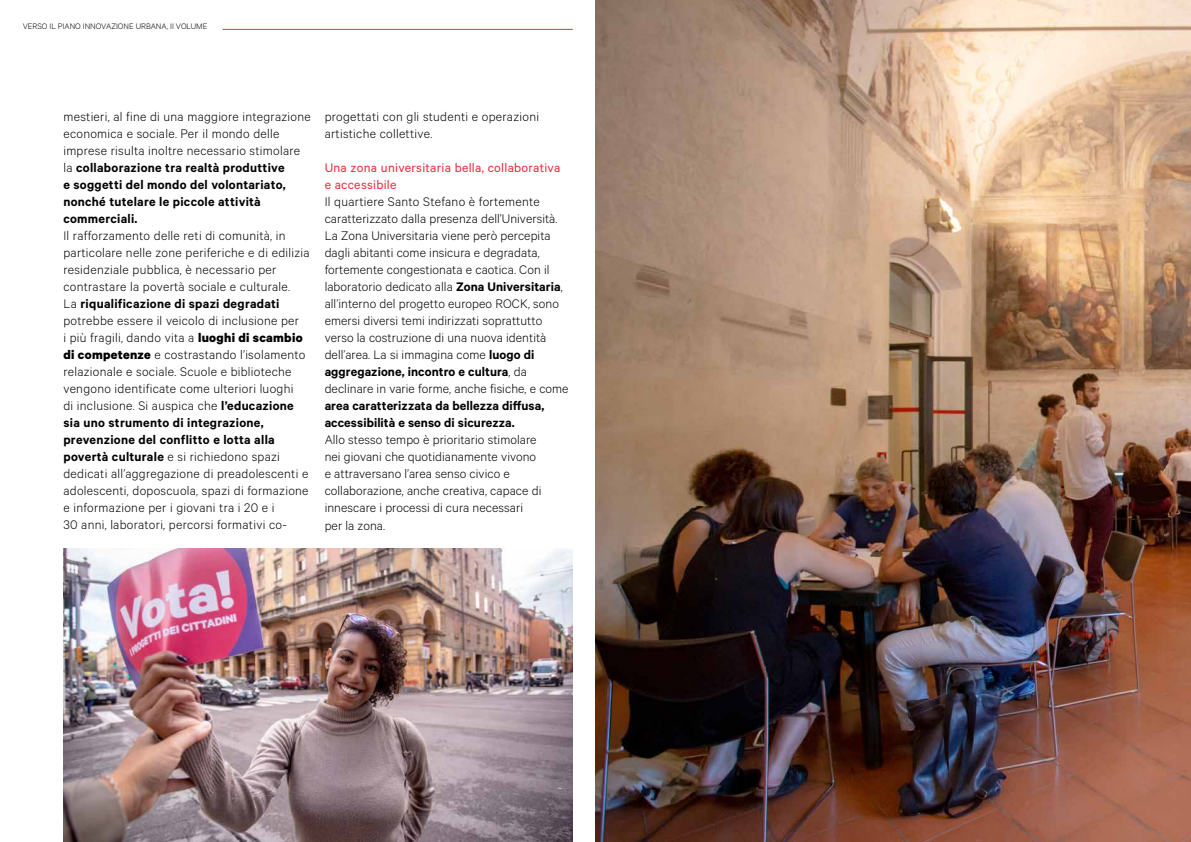
<style>
.page{position:relative;width:1191px;height:842px;background:#fff}
.page>*{position:absolute;margin:0;border:0;box-sizing:border-box;transform-origin:0 0}
.t1{font:300 14px/17px "Calibre";letter-spacing:.015em;color:#000}
.t2{font:600 14px/17px "Calibre";letter-spacing:.005em;color:#000}
.t3{font:14px/17px "Calibre";letter-spacing:.02em;color:#ee2b3d}
.t4{font:300 9px "Calibre";color:#000}
.s1{font-weight:600}
.s2{font-weight:700}
</style>
<div class="page">
<hr style="left:223px;top:29px;width:350px;height:1px;background:#ee2b3d">
<img style="left:63px;top:548px;width:510px;height:294px">
<img style="left:595px;top:0;width:596px;height:842px">
<p class="t4" style="left:23px;top:21px;width:186px">VERSO IL PIANO INNOVAZIONE URBANA, II VOLUME</p>
<p class="t1" style="left:63px;top:108px;width:249px">mestieri, al fine di una maggiore integrazione economica e sociale. Per il mondo delle imprese risulta inoltre necessario stimolare la <span class="s1">collaborazione tra realtà produttive<br>e soggetti del mondo del volontariato, nonché tutelare le piccole attività commerciali.</span></p>
<p class="t1" style="left:63px;top:227px;width:248px">Il rafforzamento delle reti di comunità, in particolare nelle zone periferiche e di edilizia residenziale pubblica, è necessario per contrastare la povertà sociale e culturale.<br>La <span class="s1">riqualificazione di spazi degradati </span>potrebbe essere il veicolo di inclusione per<br>i più fragili, dando vita a <span class="s2">luoghi di scambio di competenze</span> e costrastando l’isolamento relazionale e sociale. Scuole e biblioteche vengono identificate come ulteriori luoghi<br>di inclusione. Si auspica che <span class="s1">l’educazione sia uno strumento di integrazione, prevenzione del conflitto e lotta alla povertà culturale</span> e si richiedono spazi dedicati all’aggregazione di preadolescenti e adolescenti, doposcuola, spazi di formazione e informazione per i giovani tra i 20 e i<br>30 anni, laboratori, percorsi formativi co-</p>
<p class="t1" style="left:325px;top:107px;width:216px">progettati con gli studenti e operazioni artistiche collettive.</p>
<p class="t3" style="left:325px;top:159px;width:237px">Una zona universitaria bella, collaborativa e accessibile</p>
<p class="t1" style="left:325px;top:192px;width:245px">Il quartiere Santo Stefano è fortemente caratterizzato dalla presenza dell’Università.<br>La Zona Universitaria viene però percepita dagli abitanti come insicura e degradata, fortemente congestionata e caotica. Con il laboratorio dedicato alla <span class="s1">Zona Universitaria</span>, all’interno del progetto europeo ROCK, sono emersi diversi temi indirizzati soprattutto verso la costruzione di una nuova identità dell’area. La si immagina come <span class="s1">luogo di aggregazione, incontro e cultura</span>, da declinare in varie forme, anche fisiche, e come</p>
<p class="t2" style="left:325px;top:397px;width:221px">area caratterizzata da bellezza diffusa, accessibilità e senso di sicurezza.</p>
<p class="t1" style="left:325px;top:430px;width:218px">Allo stesso tempo è prioritario stimolare nei giovani che quotidianamente vivono e attraversano l’area senso civico e collaborazione, anche creativa, capace di innescare i processi di cura necessari per la zona.</p>
</div>
